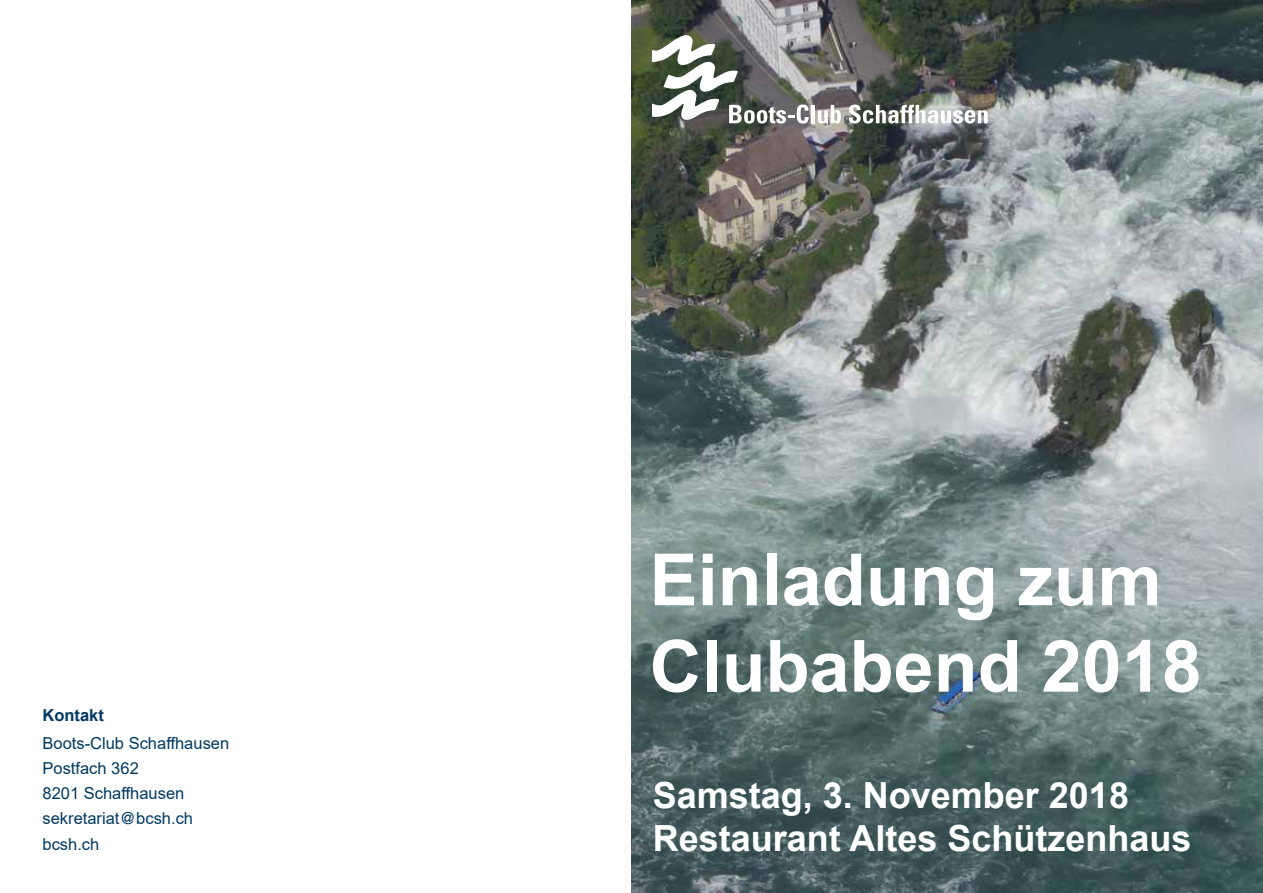
<style>
.page{position:relative;width:1263px;height:893px;background:#fff}
.page>*{position:absolute;margin:0;border:0;box-sizing:border-box;transform-origin:0 0}
.t1{font:700 72px/86.4px "Arial";color:#fff}
.t2{font:700 36px/43.2px "Arial";color:#fff}
.t3{font:16.5px/25.2px "Arial";color:#003a63}
.t4{font:700 16.5px "Arial";color:#003a63}
.s1{font-family:"Helvetica"}
</style>
<div class="page">
<img style="left:631px;top:0;width:632px;height:893px">
<hr style="left:811px;top:105px;width:4px;height:18px;background:#fff">
<svg style="left:818px;top:105px;width:23px;height:18px"></svg>
<svg style="left:848px;top:105px;width:140px;height:19px"></svg>
<svg style="left:653px;top:35px;width:156px;height:89px"></svg>
<p class="t4" style="left:43px;top:704px;width:63px">Kontakt</p>
<p class="t3" style="left:43px;top:730px;width:188px">Boots-Club Schaffhausen<br>Postfach 362<br>8201 Schaffhausen sekretariat<span class="s1">@</span>bcsh.ch bcsh.ch</p>
<h1 class="t1" style="left:649px;top:537px;width:554px">Einladung zum<br>Clubabend 2018</h1>
<h2 class="t2" style="left:653px;top:774px;width:540px">Samstag, 3. November 2018<br>Restaurant Altes Schützenhaus</h2>
</div>
